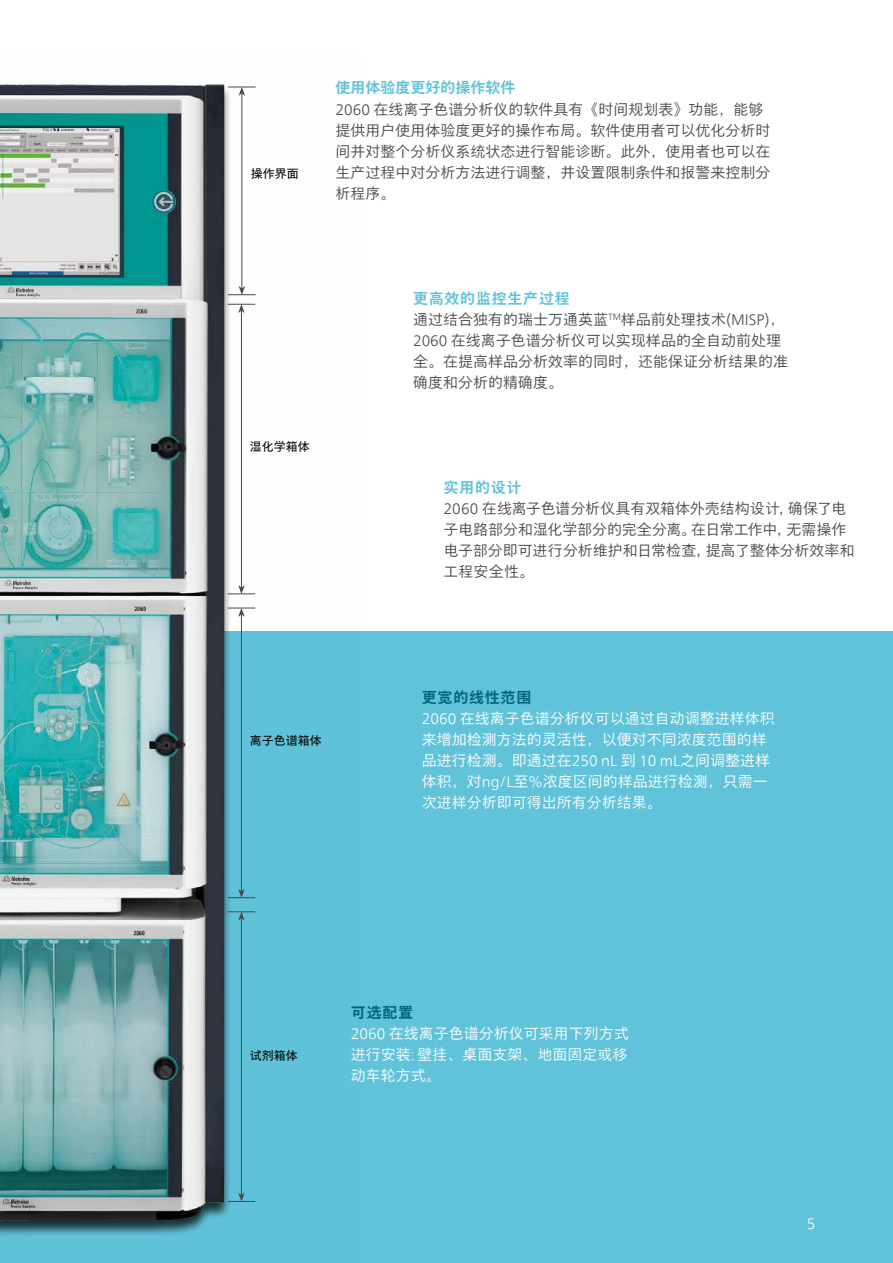
<style>
.page{position:relative;width:893px;height:1263px;background:#fff}
.page>*{position:absolute;margin:0;border:0;box-sizing:border-box;transform-origin:0 0}
.t1{font:300 15px/21.1px "M Xiang He Hei SC Pro";color:#4a4a49}
.t2{font:300 15px/21.1px "M Xiang He Hei SC Pro";color:#fff}
.t3{font:300 15px "Neue Frutiger World";color:#fff}
.t4{font:12px "M Xiang He Hei SC Pro";color:#000}
.s1{font-weight:700;color:#61c3d9}
.s2{font-family:"Neue Frutiger World"}
.s3{font-weight:700;color:#00627b}
</style>
<div class="page">
<div style="left:0;top:631px;width:893px;height:632px;background:#61c3d9"></div>
<img style="left:0;top:84px;width:256px;height:1151px">
<hr style="left:241px;top:311px;width:1px;height:276px;background:#4a4a49">
<svg style="left:228px;top:304px;width:27px;height:9px"></svg>
<svg style="left:228px;top:585px;width:27px;height:10px"></svg>
<hr style="left:241px;top:614px;width:1px;height:277px;background:#4a4a49">
<svg style="left:228px;top:608px;width:27px;height:9px"></svg>
<svg style="left:228px;top:889px;width:27px;height:9px"></svg>
<hr style="left:241px;top:918px;width:1px;height:277px;background:#4a4a49">
<svg style="left:228px;top:911px;width:27px;height:10px"></svg>
<svg style="left:228px;top:1193px;width:27px;height:9px"></svg>
<hr style="left:242px;top:93px;width:1px;height:195px;background:#4a4a49">
<svg style="left:228px;top:87px;width:28px;height:9px"></svg>
<svg style="left:228px;top:286px;width:28px;height:9px"></svg>
<p class="t4" style="left:251px;top:166px;width:49px">操作界面</p>
<p class="t1" style="left:336px;top:76px;width:429px;line-height:22.8px"><span class="s1">使用体验度更好的操作软件<br></span><span class="s2">2060</span> 在线离子色谱分析仪的软件具有《时间规划表》功能，能够</p>
<p class="t1" style="left:336px;top:120px;width:437px;text-align:justify">提供用户使用体验度更好的操作布局。软件使用者可以优化分析时间并对整个分析仪系统状态进行智能诊断。此外，使用者也可以在生产过程中对分析方法进行调整，并设置限制条件和报警来控制分析程序。</p>
<p class="t4" style="left:250px;top:439px;width:61px">湿化学箱体</p>
<p class="t1" style="left:413px;top:288px;width:376px"><span class="s1">更高效的监控生产过程<br></span>通过结合独有的瑞士万通英蓝<sup>TM</sup>样品前处理技术(<span class="s2">MISP</span>)，<br><span class="s2">2060</span> 在线离子色谱分析仪可以实现样品的全自动前处理全。在提高样品分析效率的同时，还能保证分析结果的准确度和分析的精确度。</p>
<p class="t1" style="left:444px;top:476px;width:413px"><span class="s1">实用的设计<br></span><span class="s2">2060</span> 在线离子色谱分析仪具有双箱体外壳结构设计，确保了电子电路部分和湿化学部分的完全分离。在日常工作中，无需操作电子部分即可进行分析维护和日常检查，提高了整体分析效率和工程安全性。</p>
<p class="t4" style="left:250px;top:733px;width:73px">离子色谱箱体</p>
<p class="t2" style="left:422px;top:687px;width:354px"><span class="s3">更宽的线性范围<br></span><span class="s2">2060</span> 在线离子色谱分析仪可以通过自动调整进样体积来增加检测方法的灵活性，以便对不同浓度范围的样品进行检测。即通过在<span class="s2">250 nL</span> 到 <span class="s2">10 mL</span>之间调整进样体积，对<span class="s2">ng/L</span>至<span class="s2">%</span>浓度区间的样品进行检测，只需一次进样分析即可得出所有分析结果。</p>
<p class="t4" style="left:250px;top:1048px;width:49px">试剂箱体</p>
<p class="t2" style="left:351px;top:1002px;width:279px"><span class="s3">可选配置<br></span><span class="s2">2060</span> 在线离子色谱分析仪可采用下列方式进行安装<span class="s2">:</span> 壁挂、桌面支架、地面固定或移动车轮方式。</p>
<p class="t3" style="left:807px;top:1211px;width:10px">5</p>
</div>
